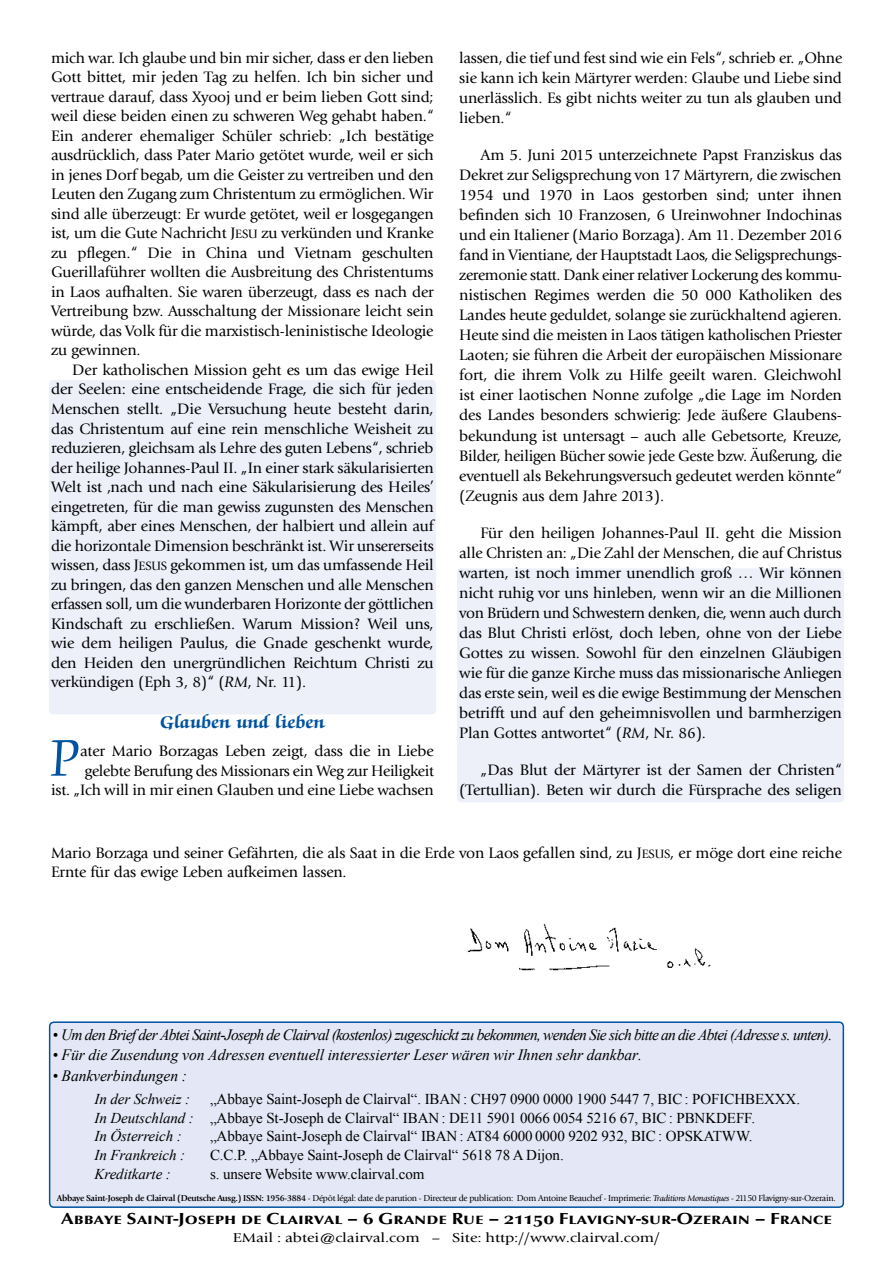
<style>
.page{position:relative;width:893px;height:1263px;background:#fff}
.page>*{position:absolute;margin:0;border:0;box-sizing:border-box;transform-origin:0 0}
.t1{font:60px "Zapf Chancery Std";color:#0053a1;scale:.91 1}
.t2{font:700 19.5px "Zapf Chancery Std";letter-spacing:.015em;color:#0053a1}
.t3{font:700 16.5px "Opus Sm Caps";letter-spacing:-.005em;color:#000;scale:1.2 1}
.t4{font:15.75px/19.5px "Giovanni";letter-spacing:-.01em;color:#000;text-align:justify}
.t5{font:italic 15.75px "Times New Roman";letter-spacing:-.045em;color:#000}
.t6{font:italic 15.75px "Times New Roman";letter-spacing:-.005em;color:#000}
.t7{font:15px/18.6px "Times New Roman";letter-spacing:-.005em;color:#000}
.t8{font:italic 15px "Times New Roman";letter-spacing:-.005em;color:#000}
.t9{font:13.5px "Giovanni";letter-spacing:-.005em;color:#000;scale:1.2 1}
.t10{font:9px "Giovanni";letter-spacing:-.03em;color:#000}
.s1{font-family:"Giovanni Book SC800"}
.s2{font-family:"Giovanni Book SC800";font-size:12.6px}
.s3{font-style:italic}
.s4{font-weight:700}
</style>
<div class="page">
<div style="left:49px;top:380px;width:387px;height:334px;background:#edeff9;border-radius:4px"></div>
<div style="left:457px;top:568px;width:387px;height:234px;background:#edeff9;border-radius:4px"></div>
<img style="left:467px;top:924px;width:244px;height:47px">
<div style="left:50px;top:1022px;width:793px;height:185px;background:#e4e7f5;border-radius:4px"></div>
<div style="left:49px;top:1021px;width:795px;height:187px;border:2px solid #0053a1;border-radius:4px"></div>
<p class="t4" style="left:51px;top:48px;width:384px">mich war. Ich glaube und bin mir sicher, dass er den lieben Gott bittet, mir jeden Tag zu helfen. Ich bin sicher und vertraue darauf, dass Xyooj und er beim lieben Gott sind; weil diese beiden einen zu schweren Weg gehabt haben.“ Ein anderer ehemaliger Schüler schrieb: „Ich bestätige ausdrücklich, dass Pater Mario getötet wurde, weil er sich in jenes Dorf begab, um die Geister zu vertreiben und den Leuten den Zugang zum Christentum zu ermöglichen. Wir sind alle überzeugt: Er wurde getötet, weil er losgegangen ist, um die Gute Nachricht <span class="s1">J</span><span class="s2">ESU</span> zu verkünden und Kranke zu pflegen.“ Die in China und Vietnam geschulten Guerillaführer wollten die Ausbreitung des Christentums in Laos aufhalten. Sie waren überzeugt, dass es nach der Vertreibung bzw. Ausschaltung der Missionare leicht sein würde, das Volk für die marxistisch-leninistische Ideologie zu gewinnen.</p>
<p class="t4" style="left:51px;top:360px;width:384px;text-indent:21px">Der katholischen Mission geht es um das ewige Heil der Seelen: eine entscheidende Frage, die sich für jeden Menschen stellt. „Die Versuchung heute besteht darin, das Christentum auf eine rein menschliche Weisheit zu reduzieren, gleichsam als Lehre des guten Lebens“, schrieb der heilige Johannes-Paul II. „In einer stark säkularisierten Welt ist ‚nach und nach eine Säkularisierung des Heiles’ eingetreten, für die man gewiss zugunsten des Menschen kämpft, aber eines Menschen, der halbiert und allein auf die horizontale Dimension beschränkt ist. Wir unsererseits wissen, dass <span class="s1">J</span><span class="s2">ESUS</span> gekommen ist, um das umfassende Heil zu bringen, das den ganzen Menschen und alle Menschen erfassen soll, um die wunderbaren Horizonte der göttlichen Kindschaft zu erschließen. Warum Mission? Weil uns, wie dem heiligen Paulus, die Gnade geschenkt wurde, den Heiden den unergründlichen Reichtum Christi zu verkündigen (Eph 3, 8)“ (<span class="s3">RM</span>, Nr. 11).</p>
<p class="t2" style="left:160px;top:712px;width:166px">Glauben und lieben</p>
<h1 class="t1" style="left:51px;top:727px;width:31px">P</h1>
<p class="t4" style="left:51px;top:741px;width:384px;text-align:right">ater Mario Borzagas Leben zeigt, dass die in Liebe gelebte Berufung des Missionars ein Weg zur Heiligkeit<br>ist. „Ich will in mir einen Glauben und eine Liebe wachsen</p>
<p class="t4" style="left:459px;top:48px;width:384px;line-height:20.1px">lassen, die tief und fest sind wie ein Fels“, schrieb er. „Ohne sie kann ich kein Märtyrer werden: Glaube und Liebe sind unerlässlich. Es gibt nichts weiter zu tun als glauben und lieben.“</p>
<p class="t4" style="left:459px;top:145px;width:384px;line-height:20.1px;text-indent:21px">Am 5. Juni 2015 unterzeichnete Papst Franziskus das Dekret zur Seligsprechung von 17 Märtyrern, die zwischen 1954 und 1970 in Laos gestorben sind; unter ihnen befinden sich 10 Franzosen, 6 Ureinwohner Indochinas und ein Italiener (Mario Borzaga). Am 11. Dezember 2016 fand in Vientiane, der Hauptstadt Laos, die Seligsprechungs&shy;zeremonie statt. Dank einer relativer Lockerung des kommu&shy;nistischen Regimes werden die 50 000 Katholiken des Landes heute geduldet, solange sie zurückhaltend agieren.<br>Heute sind die meisten in Laos tätigen katholischen Priester Laoten; sie führen die Arbeit der europäischen Missionare fort, die ihrem Volk zu Hilfe geeilt waren. Gleichwohl ist einer laotischen Nonne zufolge „die Lage im Norden des Landes besonders schwierig: Jede äußere Glaubens&shy;bekundung ist untersagt – auch alle Gebetsorte, Kreuze, Bilder, heiligen Bücher sowie jede Geste bzw. Äußerung, die eventuell als Bekehrungsversuch gedeutet werden könnte“ (Zeugnis aus dem Jahre 2013).</p>
<p class="t4" style="left:459px;top:523px;width:384px;line-height:20.1px;text-indent:21px">Für den heiligen Johannes-Paul II. geht die Mission alle Christen an: „Die Zahl der Menschen, die auf Christus warten, ist noch immer unendlich groß … Wir können nicht ruhig vor uns hinleben, wenn wir an die Millionen von Brüdern und Schwestern denken, die, wenn auch durch das Blut Christi erlöst, doch leben, ohne von der Liebe Gottes zu wissen. Sowohl für den einzelnen Gläubigen wie für die ganze Kirche muss das missionarische Anliegen das erste sein, weil es die ewige Bestimmung der Menschen betrifft und auf den geheimnisvollen und barmherzigen Plan Gottes antwortet“ (<span class="s3">RM</span>, Nr. 86).</p>
<p class="t4" style="left:459px;top:760px;width:384px;line-height:20.1px;text-align:right">„Das Blut der Märtyrer ist der Samen der Christen“ (Tertullian). Beten wir durch die Fürsprache des seligen</p>
<p class="t4" style="left:51px;top:843px;width:792px">Mario Borzaga und seiner Gefährten, die als Saat in die Erde von Laos gefallen sind, zu <span class="s1">J</span><span class="s2">ESUS</span><span class="s1">,</span> er möge dort eine reiche<br>Ernte für das ewige Leben aufkeimen lassen.</p>
<p class="t5" style="left:53px;top:1023px;width:781px">• Um den Brief der Abtei Saint-Joseph de Clairval (kostenlos) zugeschickt zu bekommen, wenden Sie sich bitte an die Abtei (Adresse s. unten).</p>
<p class="t6" style="left:53px;top:1044px;width:591px">• Für die Zusendung von Adressen eventuell interessierter Leser wären wir Ihnen sehr dankbar.</p>
<p class="t6" style="left:53px;top:1065px;width:136px">• Bankverbindungen :</p>
<p class="t8" style="left:95px;top:1089px;width:97px">In der Schweiz :</p>
<p class="t7" style="left:95px;top:1089px;width:707px;text-indent:116px">„Abbaye Saint-Joseph de Clairval“. IBAN : CH97 0900 0000 1900 5447 7, BIC : POFICHBEXXX.<br><span class="s3">In Deutschland :</span> „Abbaye St-Joseph de Clairval“ IBAN : DE11 5901 0066 0054 5216 67, BIC : PBNKDEFF.<br><span class="s3">In Österreich :</span></p>
<p class="t7" style="left:210px;top:1127px;width:544px">„Abbaye Saint-Joseph de Clairval“ IBAN : AT84 6000 0000 9202 932, BIC : OPSKATWW.</p>
<p class="t8" style="left:95px;top:1144px;width:92px">In Frankreich :</p>
<p class="t7" style="left:210px;top:1145px;width:355px">C.C.P. „Abbaye Saint-Joseph de Clairval“ 5618 78 A Dijon.</p>
<p class="t8" style="left:95px;top:1163px;width:78px">Kreditkarte :</p>
<p class="t7" style="left:210px;top:1164px;width:216px">s. unsere Website www.clairval.com</p>
<p class="t10" style="left:57px;top:1192px;width:780px"><span class="s4">Abbaye Saint-Joseph de Clairval (Deutsche Ausg.) ISSN: 1956-3884</span> - Dépôt légal: date de parution - Directeur de publication: Dom Antoine Beauchef - Imprimerie: <span class="s3">Traditions Monastiques</span> - 21150 Flavigny-sur-Ozerain.</p>
<p class="t3" style="left:61px;top:1209px;width:644px">Abbaye Saint-Joseph de Clairval – 6 Grande Rue – 21150 Flavigny-sur-Ozerain – France</p>
<p class="t9" style="left:233px;top:1229px;width:358px">EMail : abtei@clairval.com – Site: http://www.clairval.com/</p>
</div>
